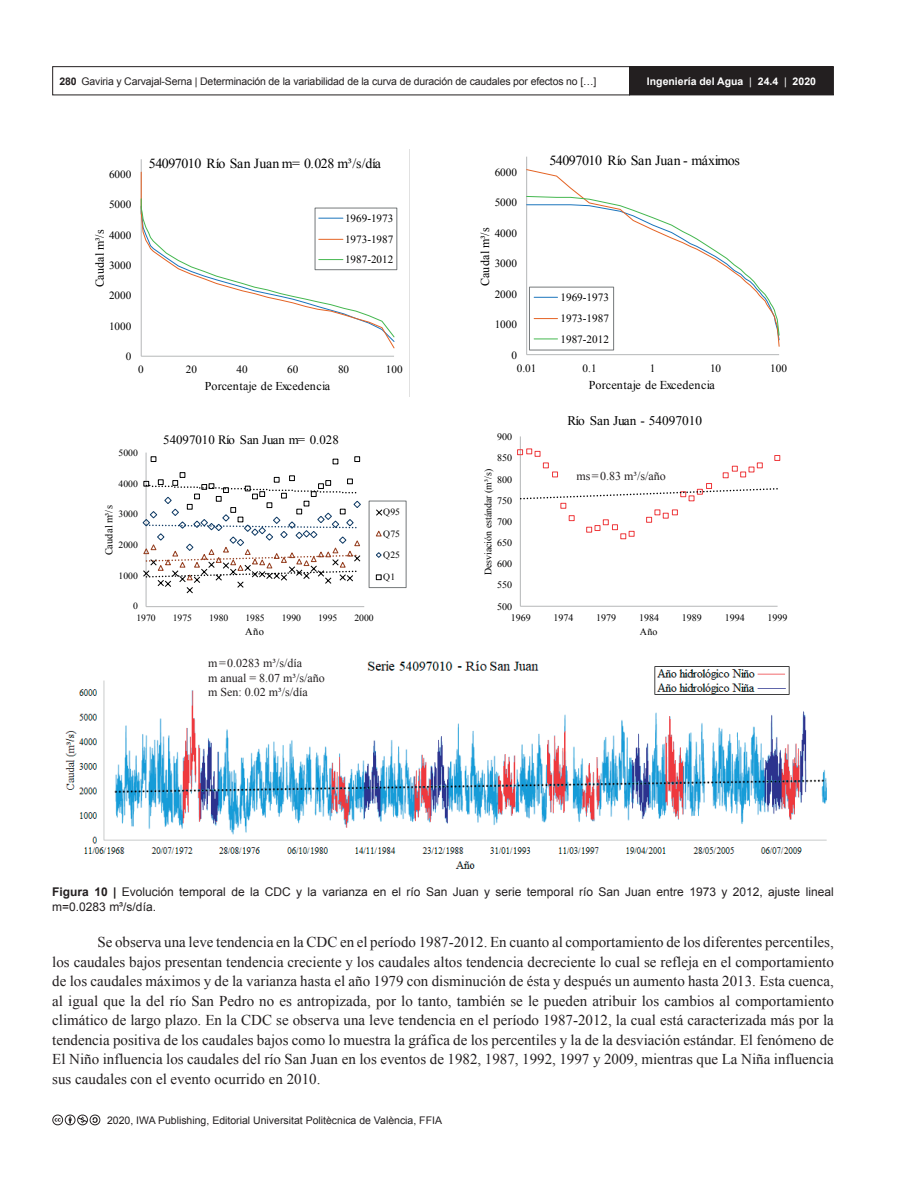
<style>
.page{position:relative;width:918px;height:1188px;background:#fff}
.page>*{position:absolute;margin:0;border:0;box-sizing:border-box;transform-origin:0 0}
.AI_TEXTO{font:15px/19.5px "Times New Roman";color:#231f20;text-align:justify}
.t1{font:13.95px "Times New Roman";letter-spacing:-.035em;color:#000001}
.t2{font:13.8px "Times New Roman";letter-spacing:-.035em;color:#000001}
.t3{font:13.2px "Times New Roman";color:#000001}
.t4{font:12.75px "Times New Roman";color:#000001}
.t5{font:12.15px "Times New Roman";letter-spacing:.02em;color:#000001}
.AI_PIE_DE_FIGURA{font:12px/14.4px "Arial";color:#231f20}
.AI_PIE_DE_TABLA{font:12px "Times New Roman";color:#231f20}
.t6{font:12px "Times New Roman";letter-spacing:.02em;color:#000001}
.t7{font:11.1px/20.7px "Times New Roman";color:#000001;text-align:justify}
.t8{font:10.5px "Arial";letter-spacing:-.015em;color:#231f20}
.t9{font:700 10.5px "Arial";color:#fff}
.t10{font:10.5px "Times New Roman";letter-spacing:.02em;color:#000001}
.t11{font:10.35px "Times New Roman";color:#000001}
.t12{font:10.05px "Times New Roman";letter-spacing:-.025em;color:#000001}
.t13{font:9.9px "Times New Roman";color:#000001}
.t14{font:9.6px "Times New Roman";color:#000001}
.s1{font-weight:700}
.s2{font-weight:400}
</style>
<div class="page">
<div style="left:52px;top:66px;width:578px;height:29px;border:1px solid #231f20"></div>
<div style="left:630px;top:67px;width:203px;height:28px;background:#231f20"></div>
<div style="left:629px;top:66px;width:205px;height:29px;border:1px solid #231f20"></div>
<svg style="left:52px;top:1115px;width:48px;height:10px"></svg>
<svg style="left:140px;top:159px;width:258px;height:198px"></svg>
<svg style="left:526px;top:156px;width:254px;height:200px"></svg>
<svg style="left:142px;top:452px;width:265px;height:156px"></svg>
<svg style="left:517px;top:436px;width:264px;height:171px"></svg>
<img style="left:65px;top:660px;width:762px;height:209px">
<img style="left:654px;top:664px;width:136px;height:33px">
<p class="t8" style="left:59px;top:74px;width:538px"><span class="s1">280</span> Gaviria y Carvajal-Serna | Determinación de la variabilidad de la curva de duración de caudales por efectos no […]</p>
<p class="t9" style="left:647px;top:74px;width:171px">Ingeniería del Agua <span class="s2">|</span> 24.4 <span class="s2">|</span> 2020</p>
<p class="t7" style="left:109px;top:164px;width:24px">6000</p>
<p class="t2" style="left:149px;top:154px;width:234px">54097010 Río San Juan m= 0.028 m³/s/día</p>
<p class="t7" style="left:495px;top:162px;width:24px">6000</p>
<p class="t1" style="left:549px;top:151px;width:192px">54097010 Río San Juan - máximos</p>
<p class="t7" style="left:109px;top:194px;width:24px">5000</p>
<p class="t7" style="left:495px;top:192px;width:24px">5000</p>
<p class="t5" style="left:92px;top:287px;width:60px;rotate:-90deg">Caudal m³/s</p>
<p class="t7" style="left:109px;top:224px;width:24px">4000</p>
<p class="t7" style="left:109px;top:255px;width:24px">3000</p>
<p class="t7" style="left:345px;top:208px;width:50px">1969-1973<br>1973-1987<br>1987-2012</p>
<p class="t5" style="left:477px;top:286px;width:60px;rotate:-90deg">Caudal m³/s</p>
<p class="t7" style="left:495px;top:222px;width:24px">4000</p>
<p class="t7" style="left:495px;top:253px;width:24px">3000</p>
<p class="t7" style="left:109px;top:285px;width:24px">2000</p>
<p class="t7" style="left:109px;top:315px;width:24px">1000</p>
<p class="t7" style="left:495px;top:283px;width:24px">2000</p>
<p class="t7" style="left:495px;top:314px;width:24px">1000</p>
<p class="t7" style="left:560px;top:287px;width:50px">1969-1973<br>1973-1987<br>1987-2012</p>
<p class="t7" style="left:126px;top:346px;width:7px">0</p>
<p class="t7" style="left:512px;top:344px;width:7px">0</p>
<p class="t7" style="left:138px;top:359px;width:7px">0</p>
<p class="t7" style="left:186px;top:359px;width:13px">20</p>
<p class="t7" style="left:237px;top:359px;width:13px">40</p>
<p class="t7" style="left:287px;top:359px;width:13px">60</p>
<p class="t7" style="left:338px;top:359px;width:13px">80</p>
<p class="t7" style="left:386px;top:359px;width:18px">100</p>
<p class="t7" style="left:517px;top:357px;width:21px">0.01</p>
<p class="t7" style="left:583px;top:357px;width:16px">0.1</p>
<p class="t7" style="left:650px;top:357px;width:7px">1</p>
<p class="t7" style="left:710px;top:357px;width:13px">10</p>
<p class="t7" style="left:770px;top:357px;width:18px">100</p>
<p class="t6" style="left:205px;top:378px;width:127px">Porcentaje de Excedencia</p>
<p class="t6" style="left:589px;top:376px;width:128px">Porcentaje de Excedencia</p>
<p class="t3" style="left:567px;top:412px;width:136px">Río San Juan - 54097010</p>
<p class="t4" style="left:163px;top:431px;width:177px">54097010 Río San Juan m= 0.028</p>
<p class="t13" style="left:497px;top:430px;width:16px">900</p>
<p class="t14" style="left:119px;top:446px;width:21px">5000</p>
<p class="t13" style="left:497px;top:451px;width:16px">850</p>
<p class="t14" style="left:119px;top:477px;width:21px">4000</p>
<p class="t10" style="left:102px;top:555px;width:52px;rotate:-90deg">Caudal m³/s</p>
<p class="t14" style="left:119px;top:508px;width:21px">3000</p>
<p class="t14" style="left:119px;top:538px;width:21px">2000</p>
<p class="t14" style="left:119px;top:569px;width:21px">1000</p>
<p class="t14" style="left:383px;top:506px;width:18px">Q95</p>
<p class="t14" style="left:383px;top:527px;width:18px">Q75</p>
<p class="t14" style="left:383px;top:549px;width:18px">Q25</p>
<p class="t14" style="left:383px;top:570px;width:14px">Q1</p>
<p class="t12" style="left:481px;top:575px;width:108px;rotate:-90deg">Desviación estándar (m³/s)</p>
<p class="t13" style="left:497px;top:473px;width:16px">800</p>
<p class="t13" style="left:497px;top:494px;width:16px">750</p>
<p class="t13" style="left:497px;top:515px;width:16px">700</p>
<p class="t13" style="left:497px;top:536px;width:16px">650</p>
<p class="t13" style="left:497px;top:557px;width:16px">600</p>
<p class="t13" style="left:497px;top:578px;width:16px">550</p>
<p class="AI_PIE_DE_TABLA" style="left:576px;top:468px;width:91px">ms=0.83 m³/s/año</p>
<p class="t14" style="left:133px;top:600px;width:6px">0</p>
<p class="t13" style="left:497px;top:600px;width:16px">500</p>
<p class="t14" style="left:136px;top:611px;width:21px">1970</p>
<p class="t14" style="left:173px;top:611px;width:21px">1975</p>
<p class="t14" style="left:209px;top:611px;width:21px">1980</p>
<p class="t14" style="left:245px;top:611px;width:21px">1985</p>
<p class="t14" style="left:282px;top:611px;width:21px">1990</p>
<p class="t14" style="left:318px;top:611px;width:21px">1995</p>
<p class="t14" style="left:354px;top:611px;width:21px">2000</p>
<p class="t13" style="left:511px;top:611px;width:21px">1969</p>
<p class="t13" style="left:554px;top:611px;width:21px">1974</p>
<p class="t13" style="left:596px;top:611px;width:21px">1979</p>
<p class="t13" style="left:639px;top:611px;width:21px">1984</p>
<p class="t13" style="left:682px;top:611px;width:21px">1989</p>
<p class="t13" style="left:725px;top:611px;width:21px">1994</p>
<p class="t13" style="left:768px;top:611px;width:21px">1999</p>
<p class="t11" style="left:245px;top:625px;width:20px">Año</p>
<p class="t13" style="left:640px;top:626px;width:19px">Año</p>
<p class="AI_PIE_DE_TABLA" style="left:208px;top:655px;width:96px">m=0.0283 m³/s/día</p>
<p class="AI_PIE_DE_TABLA" style="left:208px;top:670px;width:118px">m anual = 8.07 m³/s/año</p>
<p class="AI_PIE_DE_TABLA" style="left:208px;top:684px;width:101px">m Sen: 0.02 m³/s/día</p>
<p class="AI_PIE_DE_FIGURA" style="left:52px;top:885px;width:783px"><span class="s1">Figura 10 |</span> Evolución temporal de la CDC y la varianza en el río San Juan y serie temporal río San Juan entre 1973 y 2012, ajuste lineal m=0.0283 m³/s/día.</p>
<p class="AI_TEXTO" style="left:52px;top:932px;width:783px;text-indent:45px">Se observa una leve tendencia en la CDC en el período 1987-2012. En cuanto al comportamiento de los diferentes percentiles, los caudales bajos presentan tendencia creciente y los caudales altos tendencia decreciente lo cual se refleja en el comportamiento de los caudales máximos y de la varianza hasta el año 1979 con disminución de ésta y después un aumento hasta 2013. Esta cuenca, al igual que la del río San Pedro no es antropizada, por lo tanto, también se le pueden atribuir los cambios al comportamiento climático de largo plazo. En la CDC se observa una leve tendencia en el período 1987-2012, la cual está caracterizada más por la tendencia positiva de los caudales bajos como lo muestra la gráfica de los percentiles y la de la desviación estándar. El fenómeno de El Niño influencia los caudales del río San Juan en los eventos de 1982, 1987, 1992, 1997 y 2009, mientras que La Niña influencia sus caudales con el evento ocurrido en 2010.</p>
<p class="t8" style="left:107px;top:1113px;width:336px">2020, IWA Publishing, Editorial Universitat Politècnica de València, FFIA</p>
</div>
